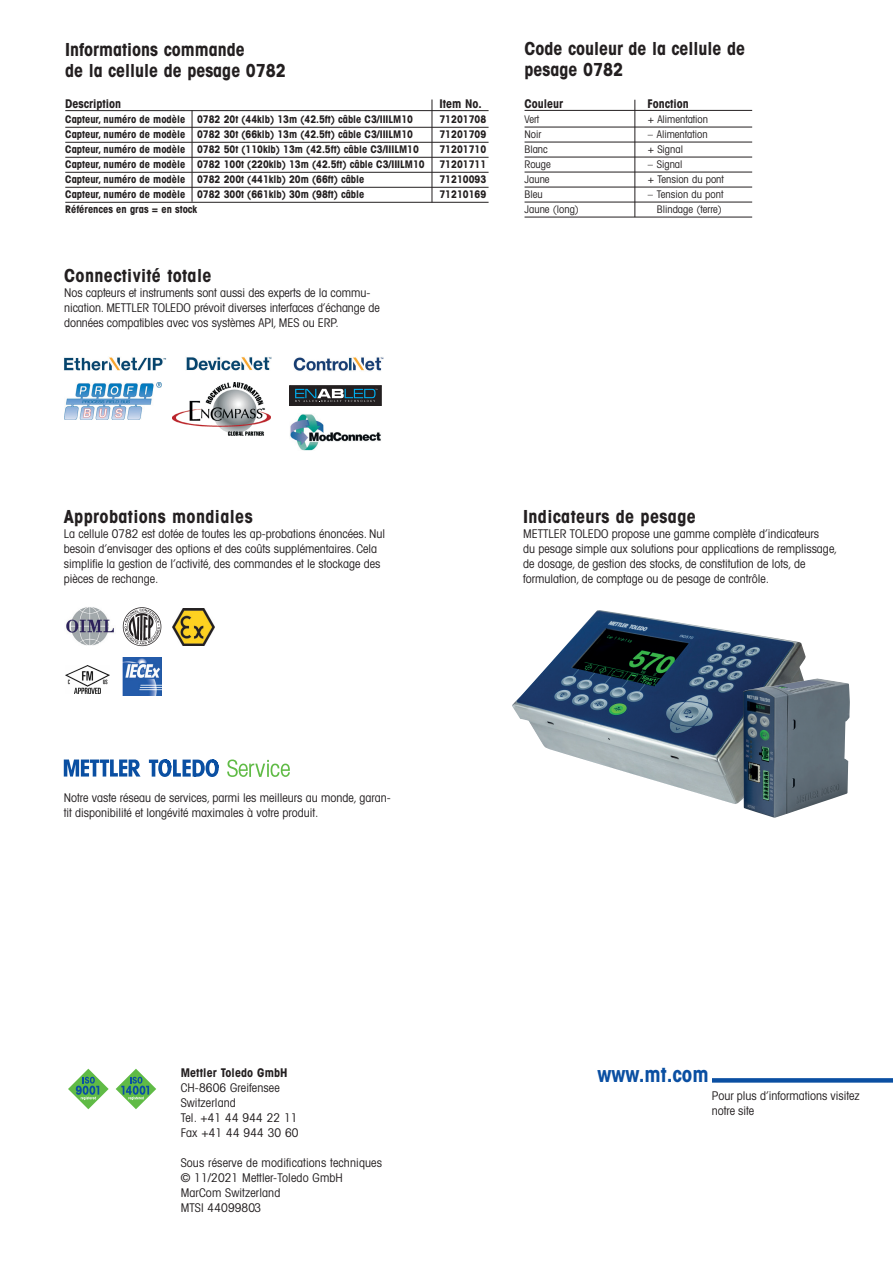
<style>
.page{position:relative;width:893px;height:1263px;background:#fff}
.page>*{position:absolute;margin:0;border:0;box-sizing:border-box;transform-origin:0 0}
.t1{font:21px "Avant Gardefor MT Bd";color:#0a4fa2}
.Lead_12_Bold{font:18px "Avant Gardefor MT Bd";color:#231f20}
.Lead_12_Bold-2{font:18px "Avant Gardefor MT Bd";letter-spacing:.02em;color:#231f20}
.Caption_left{font:12px/15px "Avant Gardefor MT Bk";color:#231f20}
.t2{font:12px "Avant Gardefor MT Bd";color:#231f20}
.Lauftext_10_14{font:12px/15px "Avant Gardefor MT Bk";color:#231f20}
.t3{font:10.5px "Avant Gardefor MT Bd";color:#231f20}
.t4{font:10.5px "Avant Gardefor MT Bk";color:#231f20}
</style>
<div class="page">
<hr style="left:524px;top:110px;width:228px;height:1px;background:#231f20">
<hr style="left:524px;top:127px;width:228px;height:1px;background:#231f20">
<hr style="left:524px;top:142px;width:228px;height:1px;background:#231f20">
<hr style="left:524px;top:157px;width:228px;height:1px;background:#231f20">
<hr style="left:524px;top:172px;width:228px;height:1px;background:#231f20">
<hr style="left:524px;top:187px;width:228px;height:1px;background:#231f20">
<hr style="left:524px;top:202px;width:228px;height:1px;background:#231f20">
<hr style="left:524px;top:217px;width:228px;height:1px;background:#231f20">
<hr style="left:65px;top:110px;width:424px;height:1px;background:#231f20">
<hr style="left:65px;top:127px;width:424px;height:1px;background:#231f20">
<hr style="left:65px;top:142px;width:424px;height:1px;background:#231f20">
<hr style="left:65px;top:157px;width:424px;height:1px;background:#231f20">
<hr style="left:65px;top:172px;width:424px;height:1px;background:#231f20">
<hr style="left:65px;top:187px;width:424px;height:1px;background:#231f20">
<hr style="left:65px;top:202px;width:424px;height:1px;background:#231f20">
<svg style="left:116px;top:1069px;width:40px;height:40px"></svg>
<svg style="left:68px;top:1069px;width:41px;height:40px"></svg>
<svg style="left:227px;top:759px;width:63px;height:18px"></svg>
<svg style="left:64px;top:759px;width:76px;height:17px"></svg>
<svg style="left:149px;top:759px;width:70px;height:18px"></svg>
<div style="left:64px;top:382px;width:98px;height:40px;background:linear-gradient(to right,#fff,#fff)"></div>
<img style="left:64px;top:382px;width:98px;height:37px">
<img style="left:173px;top:382px;width:97px;height:54px">
<div style="left:290px;top:386px;width:91px;height:19px;background:#231f20"></div>
<div style="left:289px;top:385px;width:92px;height:21px;border:1px solid #231f20"></div>
<svg style="left:295px;top:389px;width:82px;height:13px"></svg>
<img style="left:290px;top:414px;width:91px;height:37px">
<img style="left:294px;top:357px;width:89px;height:14px">
<img style="left:64px;top:357px;width:103px;height:14px">
<img style="left:186px;top:357px;width:86px;height:14px">
<img style="left:66px;top:607px;width:48px;height:39px">
<img style="left:122px;top:607px;width:40px;height:39px">
<img style="left:172px;top:608px;width:43px;height:37px">
<img style="left:65px;top:665px;width:45px;height:29px">
<img style="left:123px;top:657px;width:38px;height:39px">
<img style="left:512px;top:610px;width:294px;height:194px">
<img style="left:743px;top:678px;width:107px;height:140px">
<hr style="left:635px;top:100px;width:1px;height:117px;background:#231f20">
<div style="left:712px;top:1078px;width:181px;height:5px;background:#0a4fa2"></div>
<hr style="left:192px;top:110px;width:1px;height:92px;background:#231f20">
<hr style="left:432px;top:99px;width:1px;height:103px;background:#231f20">
<p class="Lead_12_Bold" style="left:65px;top:38px;width:181px">Informations commande</p>
<p class="Lead_12_Bold" style="left:65px;top:59px;width:222px">de la cellule de pesage 0782</p>
<p class="t2" style="left:65px;top:96px;width:57px">Description</p>
<p class="t2" style="left:439px;top:96px;width:44px">Item No.</p>
<p class="t3" style="left:65px;top:113px;width:349px">Capteur, numéro de modèle 0782 20t (44klb) 13m (42.5ft) câble C3/IIILM10</p>
<p class="t3" style="left:439px;top:113px;width:48px">71201708</p>
<p class="t3" style="left:65px;top:128px;width:349px">Capteur, numéro de modèle 0782 30t (66klb) 13m (42.5ft) câble C3/IIILM10</p>
<p class="t3" style="left:439px;top:128px;width:48px">71201709</p>
<p class="t3" style="left:65px;top:143px;width:355px">Capteur, numéro de modèle 0782 50t (110klb) 13m (42.5ft) câble C3/IIILM10</p>
<p class="t3" style="left:439px;top:143px;width:48px">71201710</p>
<p class="t3" style="left:65px;top:158px;width:361px">Capteur, numéro de modèle 0782 100t (220klb) 13m (42.5ft) câble C3/IIILM10</p>
<p class="t3" style="left:439px;top:158px;width:48px">71201711</p>
<p class="t3" style="left:65px;top:173px;width:301px">Capteur, numéro de modèle 0782 200t (441klb) 20m (66ft) câble</p>
<p class="t3" style="left:439px;top:173px;width:48px">71210093</p>
<p class="t3" style="left:65px;top:188px;width:301px">Capteur, numéro de modèle 0782 300t (661klb) 30m (98ft) câble</p>
<p class="t3" style="left:439px;top:188px;width:48px">71210169</p>
<p class="t3" style="left:65px;top:203px;width:134px">Références en gras = en stock</p>
<p class="Lead_12_Bold-2" style="left:64px;top:264px;width:149px">Connectivité totale</p>
<p class="Caption_left" style="left:64px;top:285px;width:317px">Nos capteurs et instruments sont aussi des experts de la commu&shy;nication. METTLER TOLEDO prévoit diverses interfaces d’échange de données compatibles avec vos systèmes API, MES ou ERP.</p>
<p class="Lead_12_Bold" style="left:524px;top:37px;width:222px">Code couleur de la cellule de</p>
<p class="Lead_12_Bold" style="left:524px;top:58px;width:100px">pesage 0782</p>
<p class="t2" style="left:524px;top:96px;width:40px">Couleur</p>
<p class="t2" style="left:647px;top:96px;width:43px">Fonction</p>
<p class="t4" style="left:524px;top:113px;width:16px">Vert</p>
<p class="t4" style="left:648px;top:113px;width:62px">+ Alimentation</p>
<p class="t4" style="left:524px;top:128px;width:18px">Noir</p>
<p class="t4" style="left:648px;top:128px;width:61px">– Alimentation</p>
<p class="t4" style="left:524px;top:143px;width:25px">Blanc</p>
<p class="t4" style="left:648px;top:143px;width:37px">+ Signal</p>
<p class="t4" style="left:524px;top:158px;width:28px">Rouge</p>
<p class="t4" style="left:648px;top:158px;width:36px">– Signal</p>
<p class="t4" style="left:524px;top:173px;width:27px">Jaune</p>
<p class="t4" style="left:648px;top:173px;width:78px">+ Tension du pont</p>
<p class="t4" style="left:524px;top:188px;width:20px">Bleu</p>
<p class="t4" style="left:648px;top:188px;width:77px">– Tension du pont</p>
<p class="t4" style="left:524px;top:203px;width:56px">Jaune (long)</p>
<p class="t4" style="left:657px;top:203px;width:67px">Blindage (terre)</p>
<p class="Lead_12_Bold-2" style="left:64px;top:505px;width:190px">Approbations mondiales</p>
<p class="Caption_left" style="left:64px;top:526px;width:323px">La cellule 0782 est dotée de toutes les ap-probations énoncées. Nul besoin d’envisager des options et des coûts supplémentaires. Cela simplifie la gestion de l’activité, des commandes et le stockage des pièces de rechange.</p>
<p class="Lead_12_Bold-2" style="left:523px;top:505px;width:174px">Indicateurs de pesage</p>
<p class="Caption_left" style="left:523px;top:526px;width:316px">METTLER TOLEDO propose une gamme complète d’indicateurs<br>du pesage simple aux solutions pour applications de remplissage, de dosage, de gestion des stocks, de constitution de lots, de formulation, de comptage ou de pesage de contrôle.</p>
<p class="Caption_left" style="left:64px;top:790px;width:328px">Notre vaste réseau de services, parmi les meilleurs au monde, garan&shy;tit disponibilité et longévité maximales à votre produit.</p>
<p class="t2" style="left:181px;top:1065px;width:108px">Mettler Toledo GmbH</p>
<p class="Caption_left" style="left:181px;top:1080px;width:101px">CH-8606 Greifensee</p>
<p class="Caption_left" style="left:181px;top:1095px;width:57px">Switzerland</p>
<p class="Caption_left" style="left:181px;top:1110px;width:118px">Tel. +41 44 944 22 11</p>
<p class="Caption_left" style="left:181px;top:1125px;width:119px">Fax +41 44 944 30 60</p>
<p class="Caption_left" style="left:181px;top:1155px;width:203px">Sous réserve de modifications techniques</p>
<p class="Caption_left" style="left:181px;top:1170px;width:164px">© 11/2021 Mettler-Toledo GmbH</p>
<p class="Caption_left" style="left:181px;top:1185px;width:101px">MarCom Switzerland</p>
<p class="Caption_left" style="left:181px;top:1200px;width:82px">MTSI 44099803</p>
<p class="t1" style="left:597px;top:1061px;width:113px">www.mt.com</p>
<p class="Lauftext_10_14" style="left:712px;top:1087px;width:150px">Pour plus d’informations visitez notre site</p>
</div>
